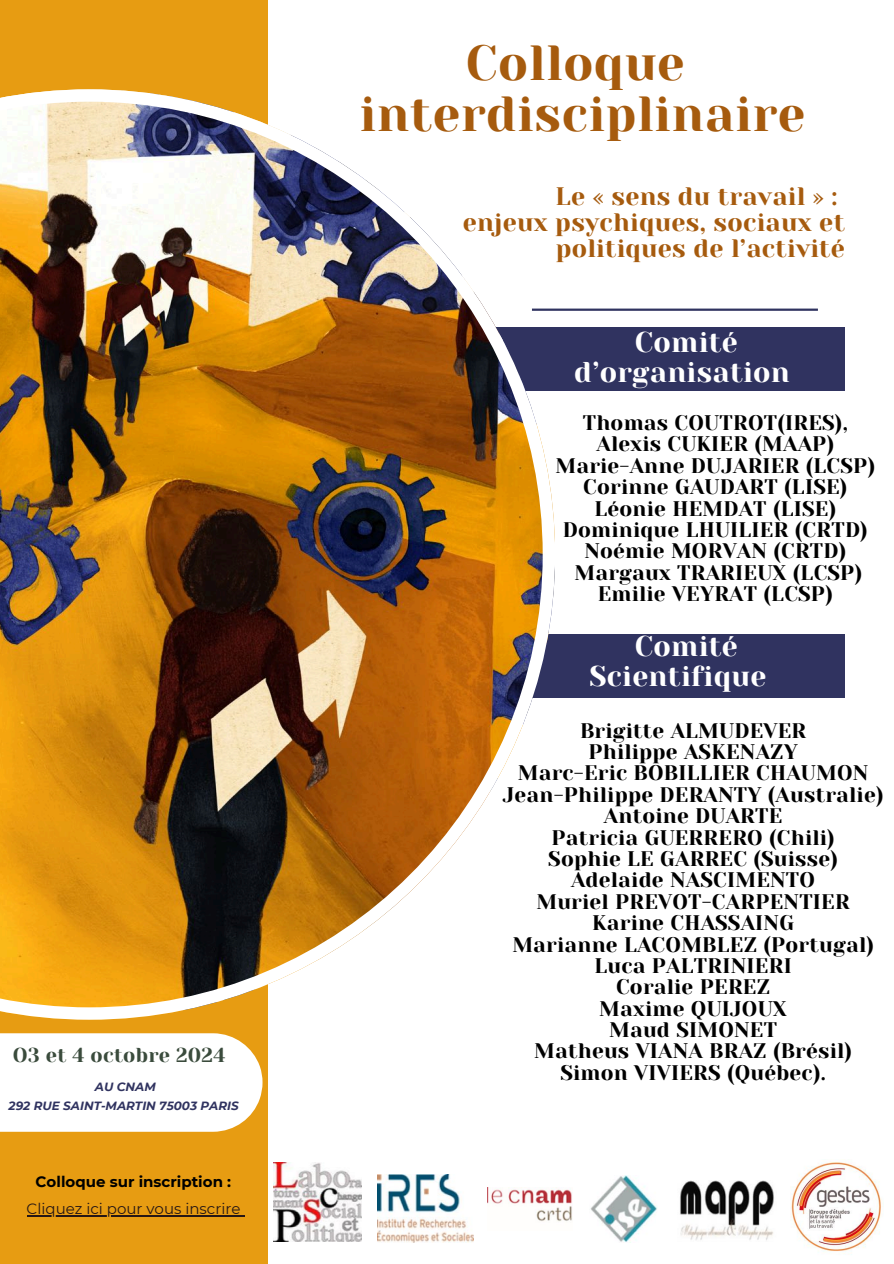
<style>
.page{position:relative;width:894px;height:1264px;background:#fff}
.page>*{position:absolute;margin:0;border:0;box-sizing:border-box;transform-origin:0 0}
.t1{font:49.2px/50.7px "Yeseva One";letter-spacing:.01em;color:#a65b0e;text-align:center}
.t2{font:28.5px/29.2px "Yeseva One";letter-spacing:.01em;color:#fff;text-align:center}
.t3{font:25.2px/25.8px "Yeseva One";letter-spacing:.01em;color:#a65b0e;text-align:right}
.t4{font:21px/21.3px "Yeseva One";letter-spacing:.01em;color:#000;text-align:center}
.t5{font:20.1px "Yeseva One";letter-spacing:.01em;color:#3a4b3c}
.t6{font:15px "Montserrat";color:#261715}
.t7{font:700 15px "Montserrat";color:#000}
.t8{font:italic 700 12px/18.9px "Montserrat";color:#303360;text-align:center}
</style>
<div class="page">
<div style="left:462px;top:635px;width:382px;height:63px;background:#303360"></div>
<div style="left:487px;top:328px;width:357px;height:63px;background:#303360"></div>
<div style="left:0;top:0;width:268px;height:1263px;background:#e79c12"></div>
<img style="left:0;top:89px;width:554px;height:930px">
<hr style="left:532px;top:308px;width:285px;height:3px;background:#303360">
<div style="left:0;top:1033px;width:262px;height:98px;background:#fff"></div>
<img style="left:487px;top:1187px;width:85px;height:35px">
<img style="left:273px;top:1162px;width:88px;height:79px">
<img style="left:377px;top:1174px;width:96px;height:68px">
<img style="left:590px;top:1175px;width:67px;height:67px">
<img style="left:680px;top:1180px;width:94px;height:60px">
<img style="left:790px;top:1162px;width:92px;height:93px">
<hr style="left:27px;top:1215px;width:213px;height:1px;background:#261715">
<p class="t5" style="left:13px;top:1043px;width:214px">O3 et 4 octobre 2024</p>
<p class="t8" style="left:9px;top:1076px;width:231px">AU CNAM<br>292 RUE SAINT-MARTIN 75003 PARIS</p>
<p class="t7" style="left:36px;top:1172px;width:197px">Colloque sur inscription :</p>
<p class="t6" style="left:27px;top:1199px;width:215px">Cliquez ici pour vous inscrire</p>
<h1 class="t1" style="left:359px;top:38px;width:447px">Colloque interdisciplinaire</h1>
<p class="t3" style="left:462px;top:184px;width:383px">Le « sens du travail » :<br>enjeux psychiques, sociaux et politiques de l’activité</p>
<h2 class="t2" style="left:574px;top:328px;width:217px">Comité d’organisation</h2>
<p class="t4" style="left:555px;top:412px;width:321px">Thomas COUTROT(IRES),<br>Alexis CUKIER (MAAP)<br>Marie-Anne DUJARIER (LCSP)<br>Corinne GAUDART (LISE)<br>Léonie HEMDAT (LISE)<br>Dominique LHUILIER (CRTD)<br>Noémie MORVAN (CRTD)<br>Margaux TRARIEUX (LCSP)<br>Emilie VEYRAT (LCSP)</p>
<h2 class="t2" style="left:589px;top:632px;width:178px">Comité<br>Scientifique</h2>
<p class="t4" style="left:502px;top:720px;width:382px">Brigitte ALMUDEVER<br>Philippe ASKENAZY<br>Marc-Eric BOBILLIER CHAUMON<br>Jean-Philippe DERANTY (Australie)<br>Antoine DUARTE<br>Patricia GUERRERO (Chili)<br>Sophie LE GARREC (Suisse)<br>Adelaide NASCIMENTO<br>Muriel PREVOT-CARPENTIER<br>Karine CHASSAING<br>Marianne LACOMBLEZ (Portugal)<br>Luca PALTRINIERI<br>Coralie PEREZ<br>Maxime QUIJOUX<br>Maud SIMONET<br>Matheus VIANA BRAZ (Brésil)<br>Simon VIVIERS (Québec).</p>
</div>
